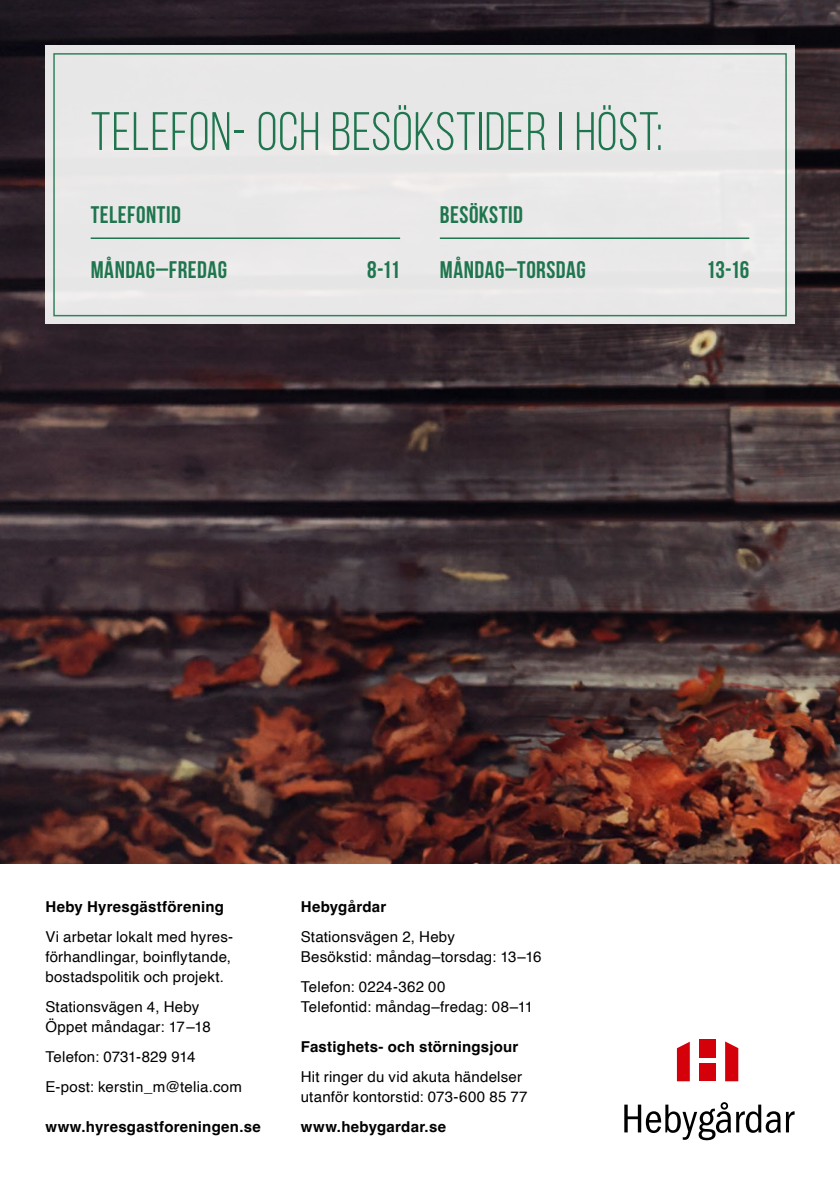
<style>
.page{position:relative;width:840px;height:1191px;background:#fff}
.page>*{position:absolute;margin:0;border:0;box-sizing:border-box;transform-origin:0 0}
.t1{font:54px "Bebas Neue";letter-spacing:.015em;color:#1f764e}
.t2{font:700 24px "Bebas Neue";letter-spacing:.02em;color:#1f764e}
.t3{font:15px/20px "Helvetica";letter-spacing:.015em;color:#000}
.t4{font:700 15px "Helvetica";letter-spacing:.015em;color:#000}
</style>
<div class="page">
<img style="left:0;top:0;width:839px;height:863px">
<svg style="left:624px;top:1102px;width:170px;height:38px"></svg>
<div style="left:699px;top:1038px;width:16px;height:19px;background:#d4000a"></div>
<div style="left:699px;top:1063px;width:16px;height:18px;background:#d4000a"></div>
<svg style="left:676px;top:1042px;width:13px;height:39px"></svg>
<svg style="left:725px;top:1041px;width:12px;height:40px"></svg>
<div style="left:45px;top:45px;width:749px;height:279px;background:#e9e8e9"></div>
<hr style="left:91px;top:237px;width:309px;height:2px;background:#1f764e">
<hr style="left:439px;top:237px;width:309px;height:2px;background:#1f764e">
<div style="left:53px;top:53px;width:733px;height:263px;border:2px solid #1f764e"></div>
<h1 class="t1" style="left:91px;top:102px;width:573px">TELEFON- OCH BESÖKSTIDER I HÖST:</h1>
<h2 class="t2" style="left:91px;top:202px;width:92px">TELEFONTID</h2>
<h2 class="t2" style="left:91px;top:256px;width:138px">MÅNDAG–FREDAG</h2>
<h2 class="t2" style="left:367px;top:256px;width:34px">8-11</h2>
<h2 class="t2" style="left:439px;top:202px;width:85px">BESÖKSTID</h2>
<h2 class="t2" style="left:439px;top:256px;width:147px">MÅNDAG–TORSDAG</h2>
<h2 class="t2" style="left:705px;top:256px;width:44px">13-16</h2>
<p class="t4" style="left:45px;top:897px;width:180px">Heby Hyresgästförening</p>
<p class="t3" style="left:45px;top:927px;width:189px">Vi arbetar lokalt med hyres&shy;för-handlingar, boinflytande, bostadspolitik och projekt.</p>
<p class="t3" style="left:45px;top:997px;width:167px">Stationsvägen 4, Heby<br>Öppet måndagar: 17–18</p>
<p class="t3" style="left:45px;top:1042px;width:198px;line-height:30px">Telefon: 0731-829 914<br>E-post: kerstin_m@telia.com</p>
<p class="t4" style="left:45px;top:1117px;width:217px">www.hyresgastforeningen.se</p>
<p class="t4" style="left:300px;top:897px;width:87px">Hebygårdar</p>
<p class="t3" style="left:300px;top:927px;width:242px">Stationsvägen 2, Heby<br>Besökstid: måndag–torsdag: 13–16</p>
<p class="t3" style="left:300px;top:977px;width:234px">Telefon: 0224-362 00<br>Telefontid: måndag–fredag: 08–11</p>
<p class="t4" style="left:300px;top:1037px;width:219px">Fastighets- och störningsjour</p>
<p class="t3" style="left:300px;top:1067px;width:228px">Hit ringer du vid akuta händelser utanför kontorstid: 073-600 85 77</p>
<p class="t4" style="left:300px;top:1117px;width:147px">www.hebygardar.se</p>
</div>
